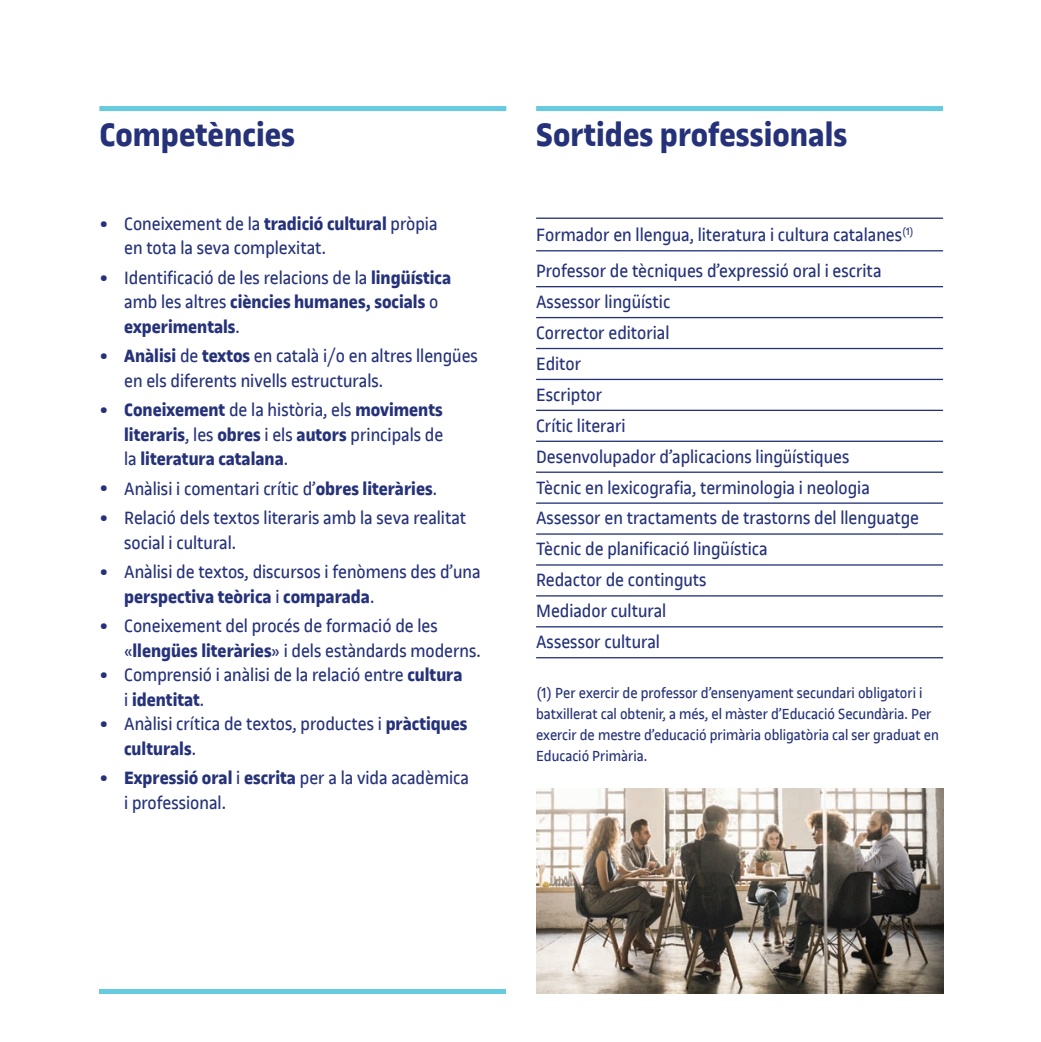
<style>
.page{position:relative;width:1041px;height:1042px;background:#fff}
.page>*{position:absolute;margin:0;border:0;box-sizing:border-box;transform-origin:0 0}
.t1{font:700 35px "UOC Sans";color:#253279}
.t2{font:19.25px/31px "UOC Sans";color:#253279}
.t3{font:700 19.25px/24.5px "UOC Sans";color:#253279}
.t4{font:15.75px/21px "UOC Sans";color:#253279}
.s1{font-weight:700;font-size:22.75px}
.s2{font-weight:700}
.s3{font-size:22.75px}
.s4{font-weight:400}
</style>
<div class="page">
<div style="left:99px;top:106px;width:407px;height:5px;background:#67cbdf"></div>
<div style="left:99px;top:989px;width:407px;height:5px;background:#67cbdf"></div>
<img style="left:536px;top:789px;width:407px;height:205px">
<div style="left:536px;top:106px;width:407px;height:5px;background:#67cbdf"></div>
<hr style="left:536px;top:218px;width:407px;height:1px;background:#253279">
<hr style="left:536px;top:250px;width:407px;height:1px;background:#253279">
<hr style="left:536px;top:286px;width:407px;height:1px;background:#253279">
<hr style="left:536px;top:317px;width:407px;height:1px;background:#253279">
<hr style="left:536px;top:348px;width:407px;height:1px;background:#253279">
<hr style="left:536px;top:379px;width:407px;height:1px;background:#253279">
<hr style="left:536px;top:410px;width:407px;height:1px;background:#253279">
<hr style="left:536px;top:441px;width:407px;height:1px;background:#253279">
<hr style="left:536px;top:472px;width:407px;height:1px;background:#253279">
<hr style="left:536px;top:502px;width:407px;height:2px;background:#253279">
<hr style="left:536px;top:533px;width:407px;height:2px;background:#253279">
<hr style="left:536px;top:564px;width:407px;height:2px;background:#253279">
<hr style="left:536px;top:595px;width:407px;height:2px;background:#253279">
<hr style="left:536px;top:626px;width:407px;height:1px;background:#253279">
<hr style="left:536px;top:657px;width:407px;height:1px;background:#253279">
<h1 class="t1" style="left:99px;top:115px;width:197px">Competències</h1>
<p class="t2" style="left:124px;top:212px;width:315px;line-height:24.5px;text-indent:-25px"><span class="s1">•</span> Coneixement de la <span class="s2">tradició cultural</span> pròpia en tota la seva complexitat.</p>
<p class="t3" style="left:124px;top:265px;width:328px;text-indent:-25px"><span class="s3">•</span> <span class="s4">Identificació de les relacions de la</span> lingüística <span class="s4">amb les altres</span> ciències humanes, socials <span class="s4">o </span>experimentals<span class="s4">.</span></p>
<p class="t2" style="left:124px;top:344px;width:355px;line-height:24.5px;text-indent:-25px"><span class="s1">•</span> <span class="s2">Anàlisi</span> de <span class="s2">textos</span> en català i/o en altres llengües en els diferents nivells estructurals.</p>
<p class="t3" style="left:124px;top:398px;width:320px;text-align:justify;text-indent:-25px"><span class="s3">•</span> Coneixement <span class="s4">de la història, els</span> moviments literaris<span class="s4">, les</span> obres <span class="s4">i els</span> autors <span class="s4">principals de la</span> literatura catalana<span class="s4">.</span></p>
<p class="t2" style="left:99px;top:473px;width:339px"><span class="s1">•</span> Anàlisi i comentari crític d’<span class="s2">obres literàries</span>.</p>
<p class="t2" style="left:124px;top:506px;width:343px;line-height:24.5px;text-indent:-25px"><span class="s1">•</span> Relació dels textos literaris amb la seva realitat social i cultural.</p>
<p class="t2" style="left:124px;top:560px;width:358px;line-height:24.5px;text-indent:-25px"><span class="s1">•</span> Anàlisi de textos, discursos i fenòmens des d’una <span class="s2">perspectiva teòrica</span> i <span class="s2">comparada</span>.</p>
<p class="t2" style="left:124px;top:614px;width:358px;line-height:24.5px;text-indent:-25px"><span class="s1">•</span> Coneixement del procés de formació de les «<span class="s2">llengües literàries</span>» i dels estàndards moderns.</p>
<p class="t2" style="left:124px;top:663px;width:340px;line-height:24.5px;text-indent:-25px"><span class="s1">•</span> Comprensió i anàlisi de la relació entre <span class="s2">cultura </span>i <span class="s2">identitat</span>.</p>
<p class="t2" style="left:124px;top:712px;width:345px;line-height:24.5px;text-indent:-25px"><span class="s1">•</span> Anàlisi crítica de textos, productes i <span class="s2">pràctiques culturals</span>.</p>
<p class="t2" style="left:124px;top:766px;width:346px;line-height:24.5px;text-indent:-25px"><span class="s1">•</span> <span class="s2">Expressió oral</span> i <span class="s2">escrita</span> per a la vida acadèmica i professional.</p>
<h1 class="t1" style="left:536px;top:115px;width:313px">Sortides professionals</h1>
<p class="t2" style="left:536px;top:217px;width:379px;line-height:35.9px">Formador en llengua, literatura i cultura catalanes<sup>(1)<br></sup>Professor de tècniques d’expressió oral i escrita</p>
<p class="t2" style="left:536px;top:286px;width:384px">Assessor lingüístic<br>Corrector editorial<br>Editor<br>Escriptor<br>Crític literari<br>Desenvolupador d’aplicacions lingüístiques<br>Tècnic en lexicografia, terminologia i neologia<br>Assessor en tractaments de trastorns del llenguatge<br>Tècnic de planificació lingüística<br>Redactor de continguts<br>Mediador cultural<br>Assessor cultural</p>
<p class="t4" style="left:536px;top:683px;width:404px">(1) Per exercir de professor d’ensenyament secundari obligatori i batxillerat cal obtenir, a més, el màster d’Educació Secundària. Per exercir de mestre d’educació primària obligatòria cal ser graduat en Educació Primària.</p>
</div>
